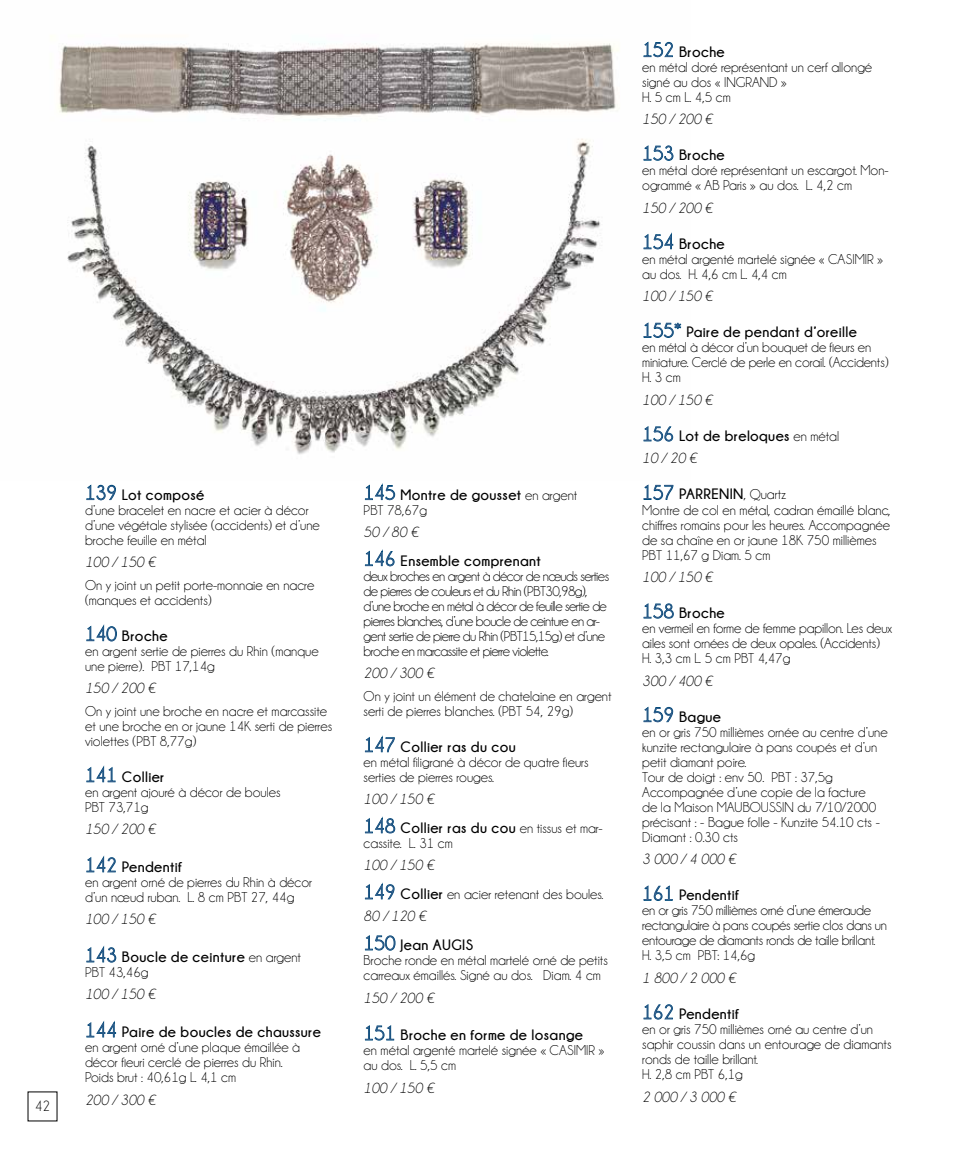
<style>
.page{position:relative;width:978px;height:1149px;background:#fff}
.page>*{position:absolute;margin:0;border:0;box-sizing:border-box;transform-origin:0 0}
.t1{font:700 15px/28.5px "Champagne&Limousines";letter-spacing:.025em;color:#000}
.t2{font:italic 15px "Champagne&Limousines";color:#000}
.t3{font:15px "Champagne&Limousines";color:#000}
.t4{font:14.4px/15px "Champagne&Limousines";color:#000}
.t5{font:14.4px/15px "Champagne&Limousines";letter-spacing:-.04em;color:#000}
.t6{font:14.4px/15px "Champagne&Limousines";letter-spacing:-.02em;color:#000}
.s1{font-weight:400;font-size:20.4px;color:#406490}
.s2{font-weight:400;font-size:14.4px}
.s3{font-weight:400;font-style:italic}
.s4{font-size:20.4px;color:#406490}
.s5{font-weight:700;font-size:15px}
</style>
<div class="page">
<img style="left:58px;top:41px;width:624px;height:414px">
<svg style="left:87px;top:485px;width:29px;height:15px"></svg>
<svg style="left:87px;top:624px;width:30px;height:17px"></svg>
<svg style="left:87px;top:765px;width:28px;height:16px"></svg>
<svg style="left:87px;top:855px;width:29px;height:16px"></svg>
<svg style="left:87px;top:945px;width:29px;height:17px"></svg>
<svg style="left:87px;top:1020px;width:29px;height:16px"></svg>
<svg style="left:365px;top:483px;width:30px;height:17px"></svg>
<svg style="left:365px;top:549px;width:29px;height:17px"></svg>
<svg style="left:365px;top:735px;width:30px;height:16px"></svg>
<svg style="left:365px;top:816px;width:30px;height:17px"></svg>
<svg style="left:365px;top:882px;width:29px;height:17px"></svg>
<svg style="left:365px;top:935px;width:30px;height:15px"></svg>
<svg style="left:365px;top:1025px;width:29px;height:15px"></svg>
<svg style="left:644px;top:42px;width:29px;height:15px"></svg>
<svg style="left:644px;top:145px;width:29px;height:16px"></svg>
<svg style="left:644px;top:233px;width:29px;height:16px"></svg>
<svg style="left:644px;top:322px;width:37px;height:15px"></svg>
<svg style="left:644px;top:426px;width:29px;height:15px"></svg>
<svg style="left:644px;top:484px;width:29px;height:15px"></svg>
<svg style="left:644px;top:603px;width:30px;height:15px"></svg>
<svg style="left:644px;top:706px;width:29px;height:15px"></svg>
<svg style="left:644px;top:885px;width:29px;height:15px"></svg>
<svg style="left:644px;top:1004px;width:29px;height:15px"></svg>
<p class="t3" style="left:35px;top:1098px;width:17px">42</p>
<p class="t1" style="left:85px;top:480px;width:121px"><span class="s1">139</span> Lot composé</p>
<p class="t4" style="left:85px;top:502px;width:236px">d’une bracelet en nacre et acier à décor d’une végétale stylisée (accidents) et d’une broche feuille en métal</p>
<p class="t2" style="left:85px;top:554px;width:72px">100 / 150 €</p>
<p class="t4" style="left:85px;top:577px;width:231px">On y joint un petit porte-monnaie en nacre (manques et accidents)</p>
<p class="t1" style="left:85px;top:621px;width:84px"><span class="s1">140</span> Broche</p>
<p class="t4" style="left:85px;top:643px;width:235px">en argent sertie de pierres du Rhin (manque une pierre). PBT 17,14g</p>
<p class="t2" style="left:85px;top:680px;width:72px">150 / 200 €</p>
<p class="t4" style="left:85px;top:703px;width:249px">On y joint une broche en nacre et marcassite et une broche en or jaune 14K serti de pierres violettes (PBT 8,77g)</p>
<p class="t1" style="left:85px;top:762px;width:81px"><span class="s1">141</span> Collier</p>
<p class="t4" style="left:85px;top:784px;width:197px">en argent ajouré à décor de boules<br>PBT 73,71g</p>
<p class="t2" style="left:85px;top:821px;width:72px">150 / 200 €</p>
<p class="t1" style="left:85px;top:852px;width:98px"><span class="s1">142</span> Pendentif</p>
<p class="t4" style="left:85px;top:874px;width:229px">en argent orné de pierres du Rhin à décor d’un nœud ruban. L. 8 cm PBT 27, 44g</p>
<p class="t2" style="left:85px;top:911px;width:72px">100 / 150 €</p>
<p class="t1" style="left:85px;top:942px;width:218px"><span class="s1">143</span> Boucle de ceinture <span class="s2">en argent</span></p>
<p class="t4" style="left:85px;top:964px;width:65px">PBT 43,46g</p>
<p class="t2" style="left:85px;top:986px;width:72px">100 / 150 €</p>
<p class="t1" style="left:85px;top:1017px;width:237px"><span class="s1">144</span> Paire de boucles de chaussure</p>
<p class="t4" style="left:85px;top:1039px;width:217px">en argent orné d’une plaque émaillée à décor fleuri cerclé de pierres du Rhin.<br>Poids brut : 40,61g L. 4,1 cm</p>
<p class="t2" style="left:85px;top:1091px;width:72px">200 / 300 €</p>
<p class="t1" style="left:364px;top:480px;width:215px"><span class="s1">145</span> Montre de gousset <span class="s2">en argent</span></p>
<p class="t4" style="left:364px;top:502px;width:65px">PBT 78,67g</p>
<p class="t1" style="left:364px;top:517px;width:179px"><span class="s3">50 / 80 €<br></span><span class="s1">146</span> Ensemble comprenant</p>
<p class="t5" style="left:364px;top:568px;width:247px">deux broches en argent à décor de nœuds serties de pierres de couleurs et du Rhin (PBT30,98g), d’une broche en métal à décor de feuille sertie de pierres blanches, d’une boucle de ceinture en ar&shy;gent sertie de pierre du Rhin (PBT15,15g) et d’une broche en marcassite et pierre violette.</p>
<p class="t2" style="left:364px;top:665px;width:72px">200 / 300 €</p>
<p class="t4" style="left:364px;top:688px;width:249px">On y joint un élément de chatelaine en argent serti de pierres blanches. (PBT 54, 29g)</p>
<p class="t1" style="left:364px;top:732px;width:154px"><span class="s1">147</span> Collier ras du cou</p>
<p class="t4" style="left:364px;top:754px;width:226px">en métal filigrané à décor de quatre fleurs serties de pierres rouges.</p>
<p class="t1" style="left:364px;top:784px;width:241px"><span class="s3">100 / 150 €<br></span><span class="s1">148</span> Collier ras du cou <span class="s2">en tissus et mar-</span></p>
<p class="t4" style="left:364px;top:835px;width:91px">cassite. L. 31 cm</p>
<p class="t2" style="left:364px;top:857px;width:72px">100 / 150 €</p>
<p class="t4" style="left:364px;top:886px;width:241px"><span class="s4">149</span> <span class="s5">Collier</span> en acier retenant des boules.</p>
<p class="t1" style="left:364px;top:901px;width:111px"><span class="s3">80 / 120 €<br></span><span class="s1">150</span> Jean AUGIS</p>
<p class="t4" style="left:364px;top:952px;width:246px">Broche ronde en métal martelé orné de petits carreaux émaillés. Signé au dos. Diam. 4 cm</p>
<p class="t2" style="left:364px;top:989px;width:72px">150 / 200 €</p>
<p class="t1" style="left:364px;top:1020px;width:221px"><span class="s1">151</span> Broche en forme de losange</p>
<p class="t4" style="left:364px;top:1042px;width:242px">en métal argenté martelé signée « CASIMIR » au dos. L. 5,5 cm</p>
<p class="t2" style="left:364px;top:1079px;width:72px">100 / 150 €</p>
<p class="t1" style="left:642px;top:37px;width:84px"><span class="s1">152</span> Broche</p>
<p class="t4" style="left:642px;top:59px;width:232px">en métal doré représentant un cerf allongé signé au dos « INGRAND »<br>H. 5 cm L. 4,5 cm</p>
<p class="t2" style="left:642px;top:111px;width:72px">150 / 200 €</p>
<p class="t1" style="left:642px;top:140px;width:84px"><span class="s1">153</span> Broche</p>
<p class="t4" style="left:642px;top:163px;width:248px">en métal doré représentant un escargot. Mon&shy;ogrammé « AB Paris » au dos. L. 4,2 cm</p>
<p class="t2" style="left:642px;top:200px;width:72px">150 / 200 €</p>
<p class="t1" style="left:642px;top:229px;width:84px"><span class="s1">154</span> Broche</p>
<p class="t4" style="left:642px;top:251px;width:242px">en métal argenté martelé signée « CASIMIR » au dos. H. 4,6 cm L. 4,4 cm</p>
<p class="t2" style="left:642px;top:288px;width:72px">100 / 150 €</p>
<p class="t1" style="left:642px;top:317px;width:216px"><span class="s1">155*</span> Paire de pendant d’oreille</p>
<p class="t4" style="left:642px;top:340px;width:248px">en métal à décor d’un bouquet de fleurs en miniature. Cerclé de perle en corail. (Accidents)<br>H. 3 cm</p>
<p class="t2" style="left:642px;top:392px;width:72px">100 / 150 €</p>
<p class="t1" style="left:642px;top:424px;width:199px;line-height:22.5px"><span class="s1">156</span> Lot de breloques <span class="s2">en métal<br></span><span class="s3">10 / 20 €</span></p>
<p class="t1" style="left:642px;top:479px;width:146px"><span class="s1">157</span> PARRENIN<span class="s2">, Quartz</span></p>
<p class="t4" style="left:642px;top:502px;width:250px">Montre de col en métal, cadran émaillé blanc, chiffres romains pour les heures. Accompagnée de sa chaîne en or jaune 18K 750 millièmes PBT 11,67 g Diam. 5 cm</p>
<p class="t2" style="left:642px;top:569px;width:72px">100 / 150 €</p>
<p class="t1" style="left:642px;top:598px;width:84px"><span class="s1">158</span> Broche</p>
<p class="t4" style="left:642px;top:620px;width:251px">en vermeil en forme de femme papillon. Les deux ailes sont ornées de deux opales. (Accidents)<br>H. 3,3 cm L. 5 cm PBT 4,47g</p>
<p class="t2" style="left:642px;top:672px;width:72px">300 / 400 €</p>
<p class="t1" style="left:642px;top:701px;width:80px"><span class="s1">159</span> Bague</p>
<p class="t4" style="left:642px;top:724px;width:247px">en or gris 750 millièmes ornée au centre d’une kunzite rectangulaire à pans coupés et d’un petit diamant poire.<br>Tour de doigt : env 50. PBT : 37,5g Accompagnée d’une copie de la facture<br>de la Maison MAUBOUSSIN du 7/10/2000 précisant : - Bague folle - Kunzite 54.10 cts - Diamant : 0.30 cts</p>
<p class="t2" style="left:642px;top:851px;width:95px">3 000 / 4 000 €</p>
<p class="t1" style="left:642px;top:880px;width:98px"><span class="s1">161</span> Pendentif</p>
<p class="t6" style="left:642px;top:902px;width:246px">en or gris 750 millièmes orné d’une émeraude rectangulaire à pans coupés sertie clos dans un entourage de diamants ronds de taille brillant.<br>H. 3,5 cm PBT: 14,6g</p>
<p class="t2" style="left:642px;top:969px;width:95px">1 800 / 2 000 €</p>
<p class="t1" style="left:642px;top:998px;width:98px"><span class="s1">162</span> Pendentif</p>
<p class="t4" style="left:642px;top:1021px;width:251px">en or gris 750 millièmes orné au centre d’un saphir coussin dans un entourage de diamants ronds de taille brillant.<br>H. 2,8 cm PBT 6,1g</p>
<p class="t2" style="left:642px;top:1088px;width:95px">2 000 / 3 000 €</p>
</div>
